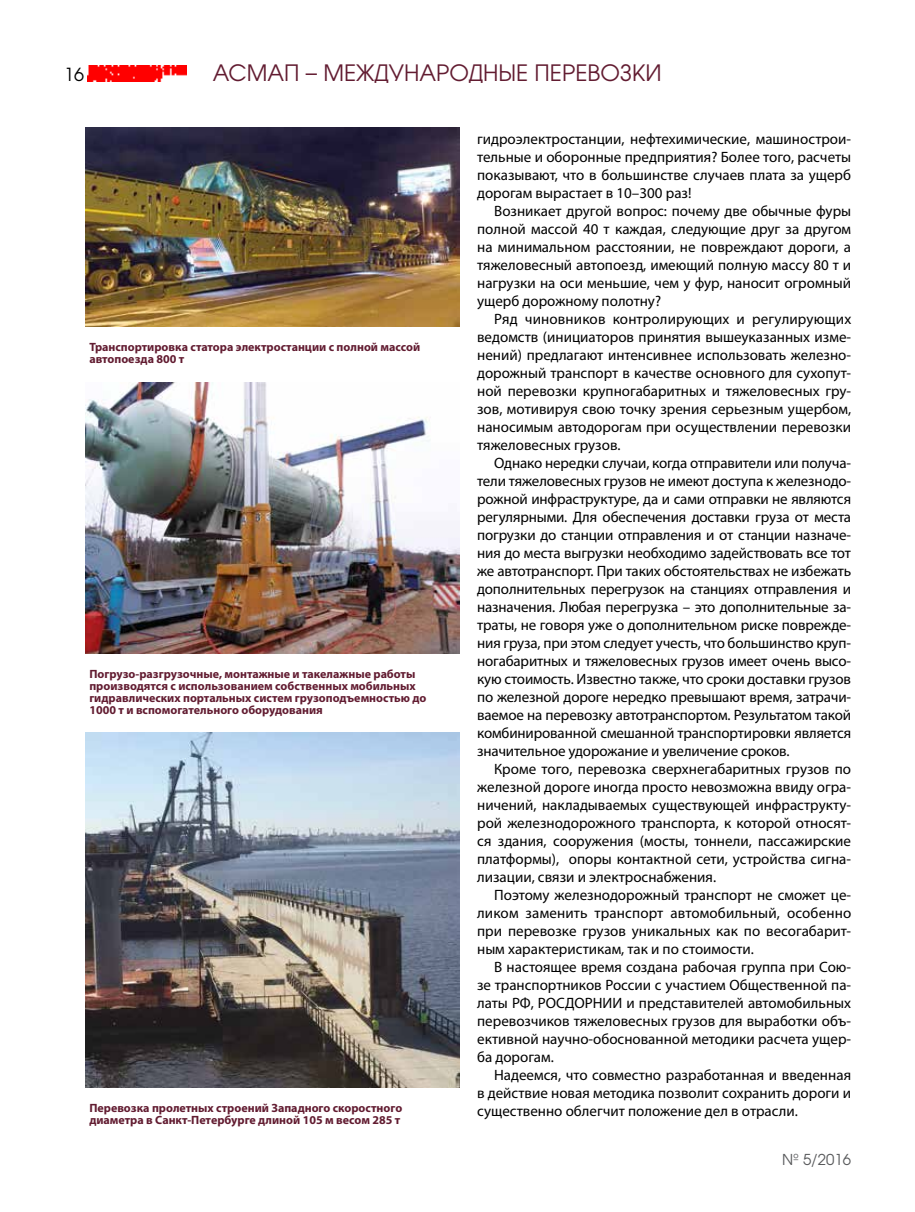
<style>
.page{position:relative;width:915px;height:1212px;background:#fff}
.page>*{position:absolute;margin:0;border:0;box-sizing:border-box;transform-origin:0 0}
.t1{font:22.5px "AG Avalanche C";color:#621c31}
.t2{font:18px "AG Avalanche C";color:#000}
.t3{font:15px/18px "Myriad Pro";color:#000;text-align:justify}
.t4{font:15px "AG Avalanche C";color:#58595b}
.t5{font:700 12px/12px "Myriad Pro";color:#621c31}
</style>
<div class="page">
<img style="left:88px;top:65px;width:99px;height:17px">
<img style="left:85px;top:128px;width:374px;height:198px">
<img style="left:85px;top:383px;width:374px;height:270px">
<img style="left:85px;top:733px;width:374px;height:354px">
<p class="t2" style="left:64px;top:63px;width:21px">16</p>
<h1 class="t1" style="left:213px;top:59px;width:450px">АСМАП – МЕЖДУНАРОДНЫЕ ПЕРЕВОЗКИ</h1>
<p class="t5" style="left:89px;top:340px;width:332px">Транспортировка статора электростанции с полной массой автопоезда 800 т</p>
<p class="t5" style="left:89px;top:668px;width:338px">Погрузо-разгрузочные, монтажные и такелажные работы производятся с использованием собственных мобильных гидравлических портальных систем грузоподъемностью до 1000 т и вспомогательного оборудования</p>
<p class="t5" style="left:89px;top:1101px;width:314px">Перевозка пролетных строений Западного скоростного диаметра в Санкт-Петербурге длиной 105 м весом 285 т</p>
<p class="t3" style="left:477px;top:130px;width:375px">гидроэлектростанции, нефтехимические, машинострои&shy;тельные и оборонные предприятия? Более того, расчеты показывают, что в большинстве случаев плата за ущерб дорогам вырастает в 10–300 раз!</p>
<p class="t3" style="left:477px;top:202px;width:375px;text-indent:17px">Возникает другой вопрос: почему две обычные фуры полной массой 40 т каждая, следующие друг за другом на минимальном расстоянии, не повреждают дороги, а тяжеловесный автопоезд, имеющий полную массу 80 т и нагрузки на оси меньшие, чем у фур, наносит огромный ущерб дорожному полотну?</p>
<p class="t3" style="left:477px;top:310px;width:375px;text-indent:17px">Ряд чиновников контролирующих и регулирующих ведомств (инициаторов принятия вышеуказанных изме&shy;нений) предлагают интенсивнее использовать железно&shy;дорожный транспорт в качестве основного для сухопут&shy;ной перевозки крупногабаритных и тяжеловесных гру&shy;зов, мотивируя свою точку зрения серьезным ущербом, наносимым автодорогам при осуществлении перевозки тяжеловесных грузов.</p>
<p class="t3" style="left:477px;top:454px;width:375px;text-indent:17px">Однако нередки случаи, когда отправители или получа&shy;тели тяжеловесных грузов не имеют доступа к железнодо&shy;рожной инфраструктуре, да и сами отправки не являются регулярными. Для обеспечения доставки груза от места погрузки до станции отправления и от станции назначе&shy;ния до места выгрузки необходимо задействовать все тот же автотранспорт. При таких обстоятельствах не избежать дополнительных перегрузок на станциях отправления и назначения. Любая перегрузка – это дополнительные за&shy;траты, не говоря уже о дополнительном риске поврежде&shy;ния груза, при этом следует учесть, что большинство круп&shy;ногабаритных и тяжеловесных грузов имеет очень высо&shy;кую стоимость. Известно также, что сроки доставки грузов по железной дороге нередко превышают время, затрачи&shy;ваемое на перевозку автотранспортом. Результатом такой комбинированной смешанной транспортировки является значительное удорожание и увеличение сроков.</p>
<p class="t3" style="left:477px;top:760px;width:375px;text-indent:17px">Кроме того, перевозка сверхнегабаритных грузов по железной дороге иногда просто невозможна ввиду огра&shy;ничений, накладываемых существующей инфраструкту&shy;рой железнодорожного транспорта, к которой относят&shy;ся здания, сооружения (мосты, тоннели, пассажирские платформы), опоры контактной сети, устройства сигна&shy;лизации, связи и электроснабжения.</p>
<p class="t3" style="left:477px;top:886px;width:375px;text-indent:17px">Поэтому железнодорожный транспорт не сможет це&shy;ликом заменить транспорт автомобильный, особенно при перевозке грузов уникальных как по весогабарит&shy;ным характеристикам, так и по стоимости.</p>
<p class="t3" style="left:477px;top:958px;width:375px;text-indent:17px">В настоящее время создана рабочая группа при Сою&shy;зе транспортников России с участием Общественной па&shy;латы РФ, РОСДОРНИИ и представителей автомобильных перевозчиков тяжеловесных грузов для выработки объ&shy;ективной научно-обоснованной методики расчета ущер&shy;ба дорогам.</p>
<p class="t3" style="left:477px;top:1066px;width:375px;text-indent:17px">Надеемся, что совместно разработанная и введенная в действие новая методика позволит сохранить дороги и существенно облегчит положение дел в отрасли.</p>
<p class="t4" style="left:781px;top:1150px;width:70px">№ 5/2016</p>
</div>
